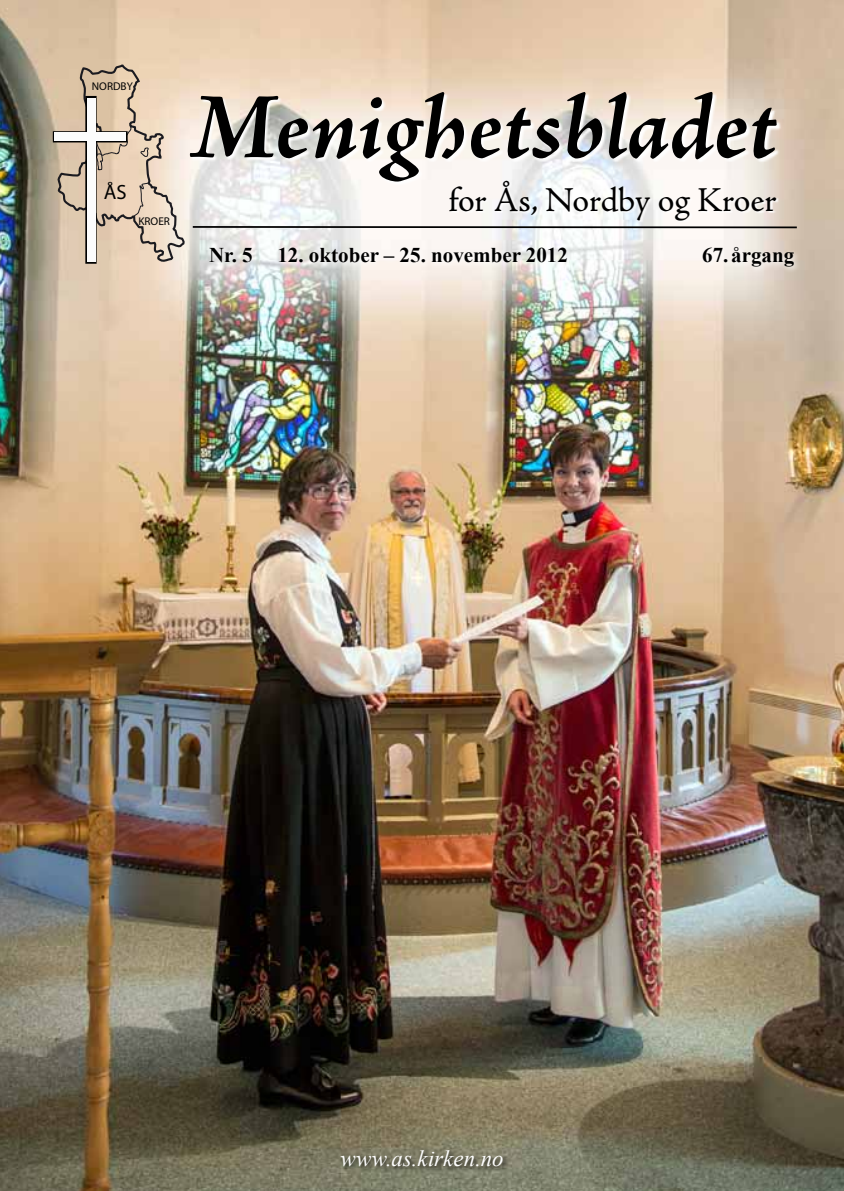
<style>
.page{position:relative;width:844px;height:1191px;background:#fff}
.page>*{position:absolute;margin:0;border:0;box-sizing:border-box;transform-origin:0 0}
.t1{font:italic 700 94.5px "Adobe Jenson Pro";color:#000}
.t2{font:35px "Adobe Jenson Pro";letter-spacing:-.005em;color:#000}
.t3{font:italic 22.75px "Times New Roman";letter-spacing:.01em;color:#fff}
.t4{font:700 21px "Times New Roman";color:#000}
.t5{font:20.65px "Myriad";color:#000}
.t6{font:11.2px "Myriad";color:#000}
</style>
<div class="page">
<img style="left:0;top:0;width:843px;height:1191px">
<svg style="left:57px;top:64px;width:127px;height:200px;background:#dac5ae"></svg>
<div style="left:85px;top:96px;width:12px;height:168px;border:3px solid #000"></div>
<div style="left:53px;top:131px;width:75px;height:11px;border:3px solid #000"></div>
<div style="left:87px;top:98px;width:8px;height:163px;background:#fcfcfc"></div>
<div style="left:55px;top:133px;width:71px;height:8px;background:#fcfcfc"></div>
<svg style="left:191px;top:93px;width:589px;height:92px"></svg>
<svg style="left:450px;top:181px;width:328px;height:41px;fill:#faf7f6"></svg>
<hr style="left:193px;top:226px;width:603px;height:2px;background:#000">
<div style="left:339px;top:1148px;width:169px;height:23px;background:#000;opacity:.89"></div>
<svg style="left:206px;top:243px;width:594px;height:30px"></svg>
<p class="t6" style="left:92px;top:80px;width:42px">NORDBY</p>
<p class="t5" style="left:104px;top:181px;width:24px">ÅS</p>
<p class="t6" style="left:138px;top:216px;width:33px">KROER</p>
<h1 class="t1" style="left:189px;top:74px;width:589px">Menighetsbladet</h1>
<h2 class="t2" style="left:448px;top:179px;width:330px">for Ås, Nordby og Kroer</h2>
<p class="t4" style="left:209px;top:241px;width:360px">Nr. 5 12. oktober – 25. november 2012</p>
<p class="t4" style="left:702px;top:241px;width:93px">67. årgang</p>
<p class="t3" style="left:340px;top:1142px;width:164px">www.as.kirken.no</p>
</div>
